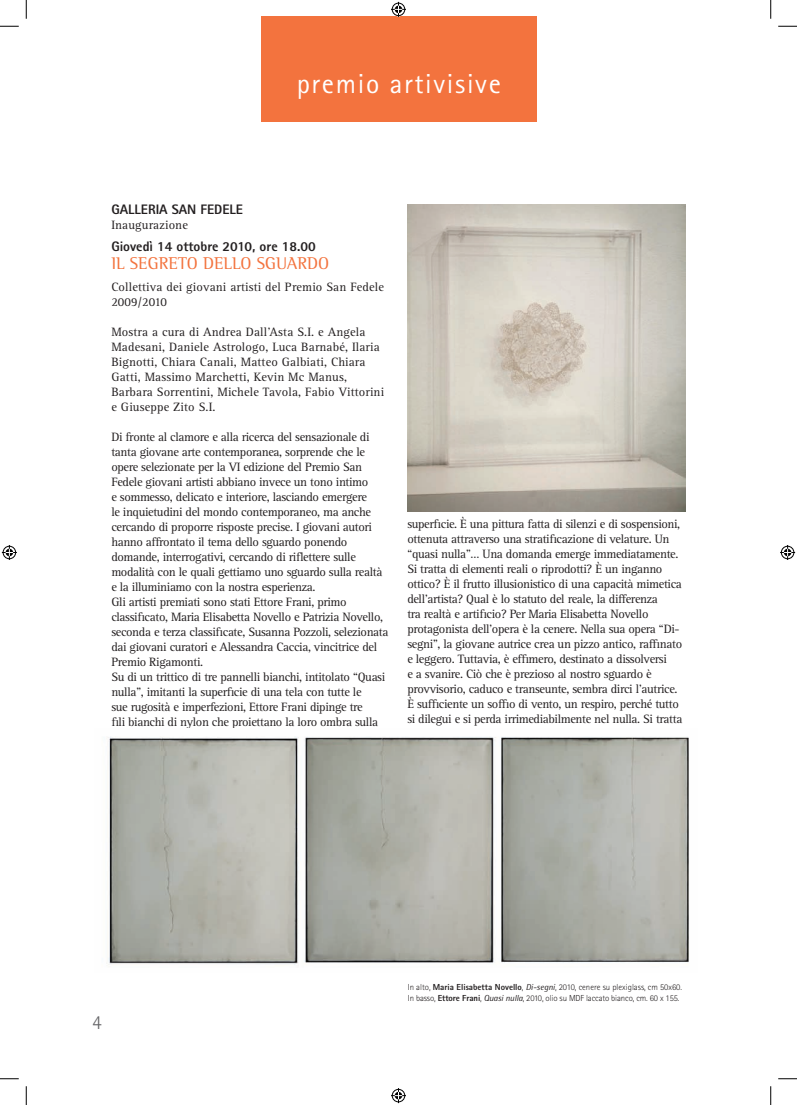
<style>
.page{position:relative;width:797px;height:1105px;background:#fff}
.page>*{position:absolute;margin:0;border:0;box-sizing:border-box;transform-origin:0 0}
.t1{font:27.5px "Agfa Rotis Sans Serif";letter-spacing:.06em;color:#fff}
.t2{font:300 20px "Agfa Rotis Sans Serif";color:#656568}
.t3{font:17.5px "Agfa Rotis Semi Serif";color:#f3733e}
.t4{font:800 13.75px "Agfa Rotis Sans Serif";color:#231f20}
.t5{font:12.5px/15px "Agfa Rotis Serif";letter-spacing:-.03em;color:#231f20}
.t6{font:12.5px/15px "Agfa Rotis Serif";letter-spacing:.01em;color:#231f20}
.t7{font:300 8.75px/11.2px "Agfa Rotis Sans Serif";letter-spacing:-.01em;color:#231f20}
.s1{font-weight:800}
.s2{font-family:"Agfa Rotis Semisans";font-weight:400;font-style:italic}
</style>
<div class="page">
<div style="left:261px;top:17px;width:275px;height:105px;background:#f3733e"></div>
<img style="left:108px;top:737px;width:581px;height:228px">
<img style="left:407px;top:205px;width:278px;height:307px">
<svg style="left:0;top:25px;width:19px;height:2px"></svg>
<svg style="left:778px;top:25px;width:19px;height:2px"></svg>
<svg style="left:0;top:1078px;width:19px;height:1px"></svg>
<svg style="left:778px;top:1078px;width:19px;height:1px"></svg>
<svg style="left:25px;top:0;width:2px;height:19px"></svg>
<svg style="left:25px;top:1086px;width:2px;height:19px"></svg>
<svg style="left:770px;top:0;width:1px;height:19px"></svg>
<svg style="left:770px;top:1086px;width:1px;height:19px"></svg>
<svg style="left:391px;top:2px;width:15px;height:15px"></svg>
<svg style="left:391px;top:1088px;width:15px;height:15px"></svg>
<svg style="left:2px;top:545px;width:15px;height:15px"></svg>
<svg style="left:780px;top:545px;width:15px;height:15px"></svg>
<h1 class="t1" style="left:297px;top:67px;width:206px">premio artivisive</h1>
<p class="t4" style="left:111px;top:201px;width:17px">Galleria</p>
<p class="t4" style="left:172px;top:201px;width:44px">San Fedele</p>
<p class="t6" style="left:111px;top:218px;width:78px">Inaugurazione</p>
<p class="t4" style="left:111px;top:238px;width:206px">Giovedì 14 ottobre 2010, ore 18.00</p>
<h3 class="t3" style="left:111px;top:253px;width:219px">IL SEGRETO DELLO SGUARDO</h3>
<p class="t6" style="left:111px;top:280px;width:274px">Collettiva dei giovani artisti del Premio San Fedele<br>2009/2010</p>
<p class="t6" style="left:111px;top:325px;width:274px">Mostra a cura di Andrea Dall’Asta S.I. e Angela Madesani, Daniele Astrologo, Luca Barnabé, Ilaria Bignotti, Chiara Canali, Matteo Galbiati, Chiara Gatti, Massimo Marchetti, Kevin Mc Manus, Barbara Sorrentini, Michele Tavola, Fabio Vittorini e Giuseppe Zito S.I.</p>
<p class="t5" style="left:111px;top:430px;width:279px">Di fronte al clamore e alla ricerca del sensazionale di tanta giovane arte contemporanea, sorprende che le opere selezionate per la VI edizione del Premio San Fedele giovani artisti abbiano invece un tono intimo<br>e sommesso, delicato e interiore, lasciando emergere<br>le inquietudini del mondo contemporaneo, ma anche cercando di proporre risposte precise. I giovani autori hanno affrontato il tema dello sguardo ponendo domande, interrogativi, cercando di riflettere sulle modalità con le quali gettiamo uno sguardo sulla realtà e la illuminiamo con la nostra esperienza.<br>Gli artisti premiati sono stati Ettore Frani, primo classificato, Maria Elisabetta Novello e Patrizia Novello, seconda e terza classificate, Susanna Pozzoli, selezionata dai giovani curatori e Alessandra Caccia, vincitrice del Premio Rigamonti.<br>Su di un trittico di tre pannelli bianchi, intitolato “Quasi nulla”, imitanti la superficie di una tela con tutte le<br>sue rugosità e imperfezioni, Ettore Frani dipinge tre<br>fili bianchi di nylon che proiettano la loro ombra sulla</p>
<p class="t5" style="left:407px;top:517px;width:276px">superficie. È una pittura fatta di silenzi e di sospensioni, ottenuta attraverso una stratificazione di velature. Un “quasi nulla”… Una domanda emerge immediatamente.<br>Si tratta di elementi reali o riprodotti? È un inganno ottico? È il frutto illusionistico di una capacità mimetica dell’artista? Qual è lo statuto del reale, la differenza<br>tra realtà e artificio? Per Maria Elisabetta Novello protagonista dell’opera è la cenere. Nella sua opera “Di&shy;segni”, la giovane autrice crea un pizzo antico, raffinato e leggero. Tuttavia, è effimero, destinato a dissolversi<br>e a svanire. Ciò che è prezioso al nostro sguardo è provvisorio, caduco e transeunte, sembra dirci l’autrice.<br>È sufficiente un soffio di vento, un respiro, perché tutto si dilegui e si perda irrimediabilmente nel nulla. Si tratta</p>
<h2 class="t2" style="left:92px;top:1011px;width:11px">4</h2>
<p class="t7" style="left:408px;top:981px;width:276px">In alto, <span class="s1">Maria Elisabetta Novello</span>, <span class="s2">Di-segni</span>, 2010, cenere su plexiglass, cm 50x60.<br>In basso, <span class="s1">Ettore Frani</span>, <span class="s2">Quasi nulla</span>, 2010, olio su MDF laccato bianco, cm. 60 x 155.</p>
</div>
